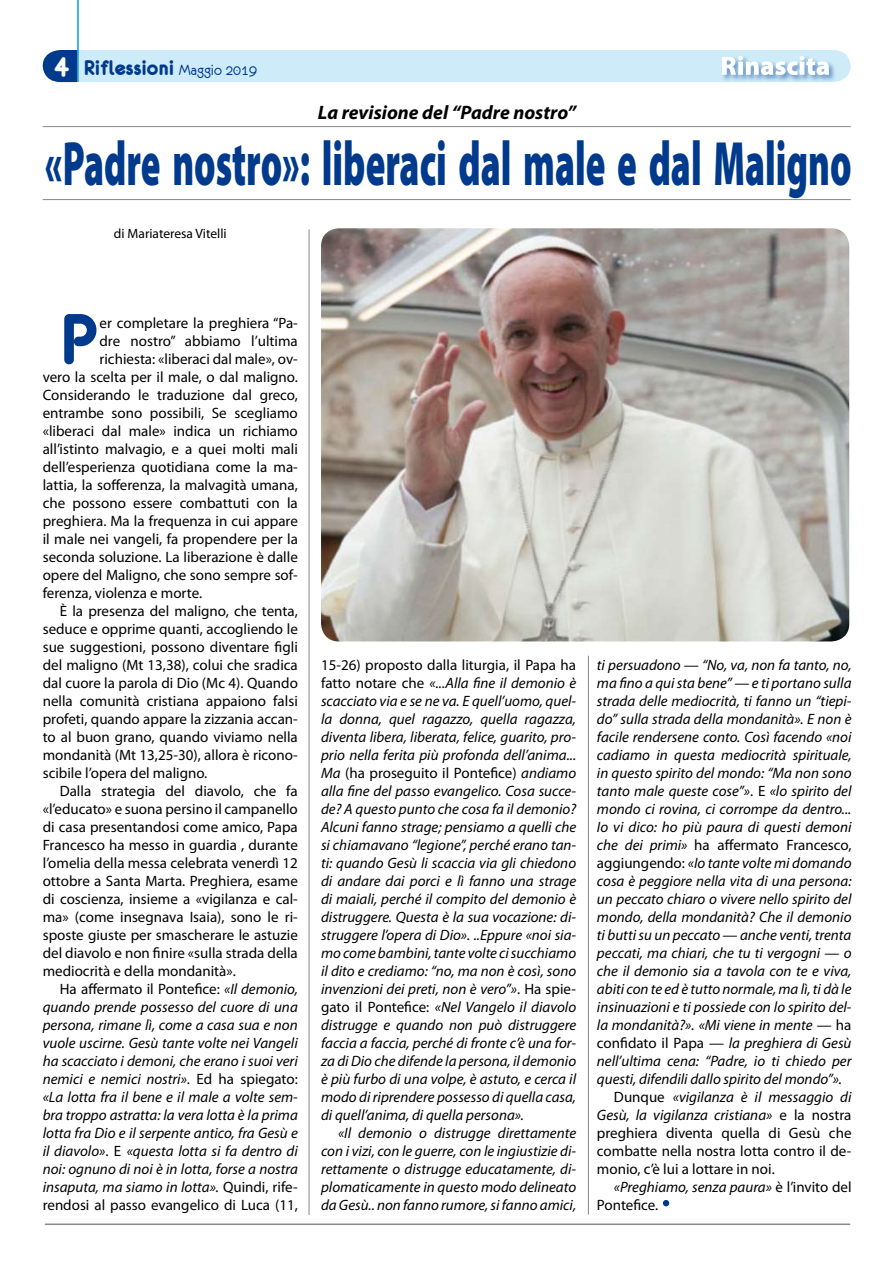
<style>
.page{position:relative;width:893px;height:1263px;background:#fff}
.page>*{position:absolute;margin:0;border:0;box-sizing:border-box;transform-origin:0 0}
.t1{font:77.55px "Eurofurencebold";color:#003a8c}
.t2{font:900 63px "Myriad Pro";color:#003a8c;scale:.58 1}
.t3{font:22.5px "Eurofurencebold";color:#003a8c}
.t4{font:italic 700 19.5px "Myriad Pro";color:#000}
.t5{font:italic 15px/18px "Myriad Pro";color:#000;text-align:justify}
.t6{font:15px "Myriad Pro";color:#000}
.t7{font:13.5px "Myriad Pro";color:#000}
.s1{font-size:30px;color:#fff}
.s2{font-family:"Eurofurenceregular";font-size:16.5px}
.s3{font-style:italic}
.s4{font-style:normal}
</style>
<div class="page">
<hr style="left:45px;top:1223px;width:805px;height:2px;background:#87888a">
<hr style="left:77px;top:0;width:2px;height:82px;background:#009ee0">
<svg style="left:43px;top:50px;width:808px;height:32px;background:#c4e2f2"></svg>
<svg style="left:663px;top:1200px;width:6px;height:6px"></svg>
<hr style="left:43px;top:126px;width:808px;height:1px;background:#87888a">
<hr style="left:43px;top:199px;width:808px;height:1px;background:#87888a">
<hr style="left:309px;top:229px;width:1px;height:986px;background:#87888a">
<hr style="left:588px;top:656px;width:1px;height:559px;background:#87888a">
<img style="left:321px;top:228px;width:528px;height:413px">
<h3 class="t3" style="left:54px;top:56px;width:204px"><span class="s1">4</span> Riflessioni <span class="s2">Maggio 2019</span></h3>
<h3 class="t4" style="left:318px;top:100px;width:260px">La revisione del “Padre nostro”</h3>
<h2 class="t2" style="left:45px;top:122px;width:1392px">«Padre nostro»: liberaci dal male e dal Maligno</h2>
<p class="t7" style="left:114px;top:226px;width:114px">di Mariateresa Vitelli</p>
<h1 class="t1" style="left:60px;top:300px;width:40px">P</h1>
<p class="t6" style="left:100px;top:314px;width:200px">er completare la preghiera “Pa-</p>
<p class="t6" style="left:100px;top:332px;width:200px">dre nostro” abbiamo l’ultima</p>
<p class="t6" style="left:100px;top:350px;width:200px">richiesta: «liberaci dal male», ov-</p>
<p class="t6" style="left:43px;top:368px;width:257px">vero la scelta per il male, o dal maligno.</p>
<p class="t6" style="left:43px;top:386px;width:257px">Considerando le traduzione dal greco,</p>
<p class="t6" style="left:43px;top:404px;width:257px">entrambe sono possibili, Se scegliamo</p>
<p class="t6" style="left:43px;top:422px;width:257px">«liberaci dal male» indica un richiamo</p>
<p class="t6" style="left:43px;top:440px;width:257px">all’istinto malvagio, e a quei molti mali</p>
<p class="t6" style="left:43px;top:458px;width:257px">dell’esperienza quotidiana come la ma-</p>
<p class="t6" style="left:43px;top:476px;width:257px">lattia, la sofferenza, la malvagità umana,</p>
<p class="t6" style="left:43px;top:494px;width:257px">che possono essere combattuti con la</p>
<p class="t6" style="left:43px;top:512px;width:257px">preghiera. Ma la frequenza in cui appare</p>
<p class="t6" style="left:43px;top:530px;width:257px">il male nei vangeli, fa propendere per la</p>
<p class="t6" style="left:43px;top:548px;width:257px">seconda soluzione. La liberazione è dalle</p>
<p class="t6" style="left:43px;top:566px;width:257px">opere del Maligno, che sono sempre sof-</p>
<p class="t6" style="left:43px;top:584px;width:161px">ferenza, violenza e morte.</p>
<p class="t6" style="left:60px;top:602px;width:240px">È la presenza del maligno, che tenta,</p>
<p class="t6" style="left:43px;top:620px;width:257px">seduce e opprime quanti, accogliendo le</p>
<p class="t6" style="left:43px;top:638px;width:257px">sue suggestioni, possono diventare figli</p>
<p class="t6" style="left:43px;top:656px;width:257px">del maligno (Mt 13,38), colui che sradica</p>
<p class="t6" style="left:43px;top:674px;width:257px">dal cuore la parola di Dio (Mc 4). Quando</p>
<p class="t6" style="left:43px;top:692px;width:257px">nella comunità cristiana appaiono falsi</p>
<p class="t6" style="left:43px;top:710px;width:257px">profeti, quando appare la zizzania accan-</p>
<p class="t6" style="left:43px;top:728px;width:257px">to al buon grano, quando viviamo nella</p>
<p class="t6" style="left:43px;top:746px;width:257px">mondanità (Mt 13,25-30), allora è ricono-</p>
<p class="t6" style="left:43px;top:764px;width:166px">scibile l’opera del maligno.</p>
<p class="t6" style="left:60px;top:782px;width:240px">Dalla strategia del diavolo, che fa</p>
<p class="t6" style="left:43px;top:800px;width:257px">«l’educato» e suona persino il campanello</p>
<p class="t6" style="left:43px;top:818px;width:257px">di casa presentandosi come amico, Papa</p>
<p class="t6" style="left:43px;top:836px;width:257px">Francesco ha messo in guardia , durante</p>
<p class="t6" style="left:43px;top:854px;width:257px">l’omelia della messa celebrata venerdì 12</p>
<p class="t6" style="left:43px;top:872px;width:257px">ottobre a Santa Marta. Preghiera, esame</p>
<p class="t6" style="left:43px;top:890px;width:257px">di coscienza, insieme a «vigilanza e cal-</p>
<p class="t6" style="left:43px;top:908px;width:257px">ma» (come insegnava Isaia), sono le ri-</p>
<p class="t6" style="left:43px;top:926px;width:257px">sposte giuste per smascherare le astuzie</p>
<p class="t6" style="left:43px;top:944px;width:257px">del diavolo e non finire «sulla strada della</p>
<p class="t6" style="left:43px;top:962px;width:195px">mediocrità e della mondanità».</p>
<p class="t6" style="left:60px;top:980px;width:240px">Ha affermato il Pontefice: <span class="s3">«Il demonio,</span></p>
<p class="t5" style="left:43px;top:998px;width:257px">quando prende possesso del cuore di una</p>
<p class="t5" style="left:43px;top:1016px;width:257px">persona, rimane lì, come a casa sua e non</p>
<p class="t5" style="left:43px;top:1034px;width:257px">vuole uscirne. Gesù tante volte nei Vangeli</p>
<p class="t5" style="left:43px;top:1052px;width:257px">ha scacciato i demoni, che erano i suoi veri</p>
<p class="t5" style="left:43px;top:1070px;width:257px">nemici e nemici nostri»<span class="s4">. Ed ha spiegato:</span></p>
<p class="t5" style="left:43px;top:1088px;width:257px">«La lotta fra il bene e il male a volte sem-</p>
<p class="t5" style="left:43px;top:1106px;width:257px">bra troppo astratta: la vera lotta è la prima</p>
<p class="t5" style="left:43px;top:1124px;width:257px">lotta fra Dio e il serpente antico, fra Gesù e</p>
<p class="t5" style="left:43px;top:1142px;width:257px">il diavolo»<span class="s4">. E</span> «questa lotta si fa dentro di</p>
<p class="t5" style="left:43px;top:1160px;width:257px">noi: ognuno di noi è in lotta, forse a nostra</p>
<p class="t5" style="left:43px;top:1178px;width:257px">insaputa, ma siamo in lotta». <span class="s4">Quindi, rife-</span></p>
<p class="t6" style="left:43px;top:1196px;width:257px">rendosi al passo evangelico di Luca (11,</p>
<p class="t5" style="left:321px;top:656px;width:257px"><span class="s4">15-26) proposto dalla liturgia, il Papa ha fatto notare che</span> «...Alla fine il demonio è scacciato via e se ne va. E quell’uomo, quel&shy;la donna, quel ragazzo, quella ragazza, diventa libera, liberata, felice, guarito, pro&shy;prio nella ferita più profonda dell’anima...<br>Ma <span class="s4">(ha proseguito il Pontefice)</span> andiamo alla fine del passo evangelico. Cosa succe&shy;de? A questo punto che cosa fa il demonio?<br>Alcuni fanno strage; pensiamo a quelli che si chiamavano “legione”, perché erano tan&shy;ti: quando Gesù li scaccia via gli chiedono di andare dai porci e lì fanno una strage di maiali, perché il compito del demonio è distruggere. Questa è la sua vocazione: di&shy;struggere l’opera di Dio». ..Eppure «noi sia&shy;mo come bambini, tante volte ci succhiamo il dito e crediamo: “no, ma non è così, sono invenzioni dei preti, non è vero”»<span class="s4">. Ha spie&shy;gato il Pontefice:</span> «Nel Vangelo il diavolo distrugge e quando non può distruggere faccia a faccia, perché di fronte c’è una for&shy;za di Dio che difende la persona, il demonio è più furbo di una volpe, è astuto, e cerca il modo di riprendere possesso di quella casa, di quell’anima, di quella persona».</p>
<p class="t5" style="left:321px;top:1124px;width:257px;text-indent:17px">«Il demonio o distrugge direttamente con i vizi, con le guerre, con le ingiustizie di&shy;rettamente o distrugge educatamente, di&shy;plomaticamente in questo modo delineato da Gesù.. non fanno rumore, si fanno amici,</p>
<p class="t5" style="left:597px;top:656px;width:256px">ti persuadono — “No, va, non fa tanto, no,</p>
<p class="t5" style="left:597px;top:674px;width:256px">ma fino a qui sta bene” — e ti portano sulla</p>
<p class="t5" style="left:597px;top:692px;width:256px">strada delle mediocrità, ti fanno un “tiepi-</p>
<p class="t5" style="left:597px;top:710px;width:256px">do” sulla strada della mondanità». E non è</p>
<p class="t5" style="left:597px;top:728px;width:256px">facile rendersene conto. Così facendo «noi</p>
<p class="t5" style="left:597px;top:746px;width:256px">cadiamo in questa mediocrità spirituale,</p>
<p class="t5" style="left:597px;top:764px;width:256px">in questo spirito del mondo: “Ma non sono</p>
<p class="t5" style="left:597px;top:782px;width:256px">tanto male queste cose”»<span class="s4">. E</span> «lo spirito del</p>
<p class="t5" style="left:597px;top:800px;width:256px">mondo ci rovina, ci corrompe da dentro...</p>
<p class="t5" style="left:597px;top:818px;width:256px">Io vi dico: ho più paura di questi demoni</p>
<p class="t6" style="left:597px;top:836px;width:256px"><span class="s3">che dei primi»</span> ha affermato Francesco,</p>
<p class="t5" style="left:597px;top:854px;width:256px"><span class="s4">aggiungendo:</span> «Io tante volte mi domando</p>
<p class="t5" style="left:597px;top:872px;width:256px">cosa è peggiore nella vita di una persona:</p>
<p class="t5" style="left:597px;top:890px;width:256px">un peccato chiaro o vivere nello spirito del</p>
<p class="t5" style="left:597px;top:908px;width:256px">mondo, della mondanità? Che il demonio</p>
<p class="t5" style="left:597px;top:926px;width:256px">ti butti su un peccato — anche venti, trenta</p>
<p class="t5" style="left:597px;top:944px;width:256px">peccati, ma chiari, che tu ti vergogni — o</p>
<p class="t5" style="left:597px;top:962px;width:256px">che il demonio sia a tavola con te e viva,</p>
<p class="t5" style="left:597px;top:980px;width:256px">abiti con te ed è tutto normale, ma lì, ti dà le</p>
<p class="t5" style="left:597px;top:998px;width:256px">insinuazioni e ti possiede con lo spirito del-</p>
<p class="t5" style="left:597px;top:1016px;width:256px">la mondanità?». «Mi viene in mente <span class="s4">— ha</span></p>
<p class="t5" style="left:597px;top:1034px;width:256px"><span class="s4">confidato il Papa —</span> la preghiera di Gesù</p>
<p class="t5" style="left:597px;top:1052px;width:256px">nell’ultima cena: “Padre, io ti chiedo per</p>
<p class="t5" style="left:597px;top:1070px;width:247px">questi, difendili dallo spirito del mondo”».</p>
<p class="t5" style="left:614px;top:1088px;width:239px"><span class="s4">Dunque</span> «vigilanza è il messaggio di</p>
<p class="t5" style="left:597px;top:1106px;width:256px">Gesù, la vigilanza cristiana» <span class="s4">e la nostra</span></p>
<p class="t6" style="left:597px;top:1124px;width:256px">preghiera diventa quella di Gesù che</p>
<p class="t6" style="left:597px;top:1142px;width:256px">combatte nella nostra lotta contro il de-</p>
<p class="t6" style="left:597px;top:1160px;width:179px">monio, c’è lui a lottare in noi.</p>
<p class="t5" style="left:614px;top:1178px;width:239px">«Preghiamo, senza paura» <span class="s4">è l’invito del</span></p>
<p class="t6" style="left:597px;top:1196px;width:63px">Pontefice.</p>
</div>
